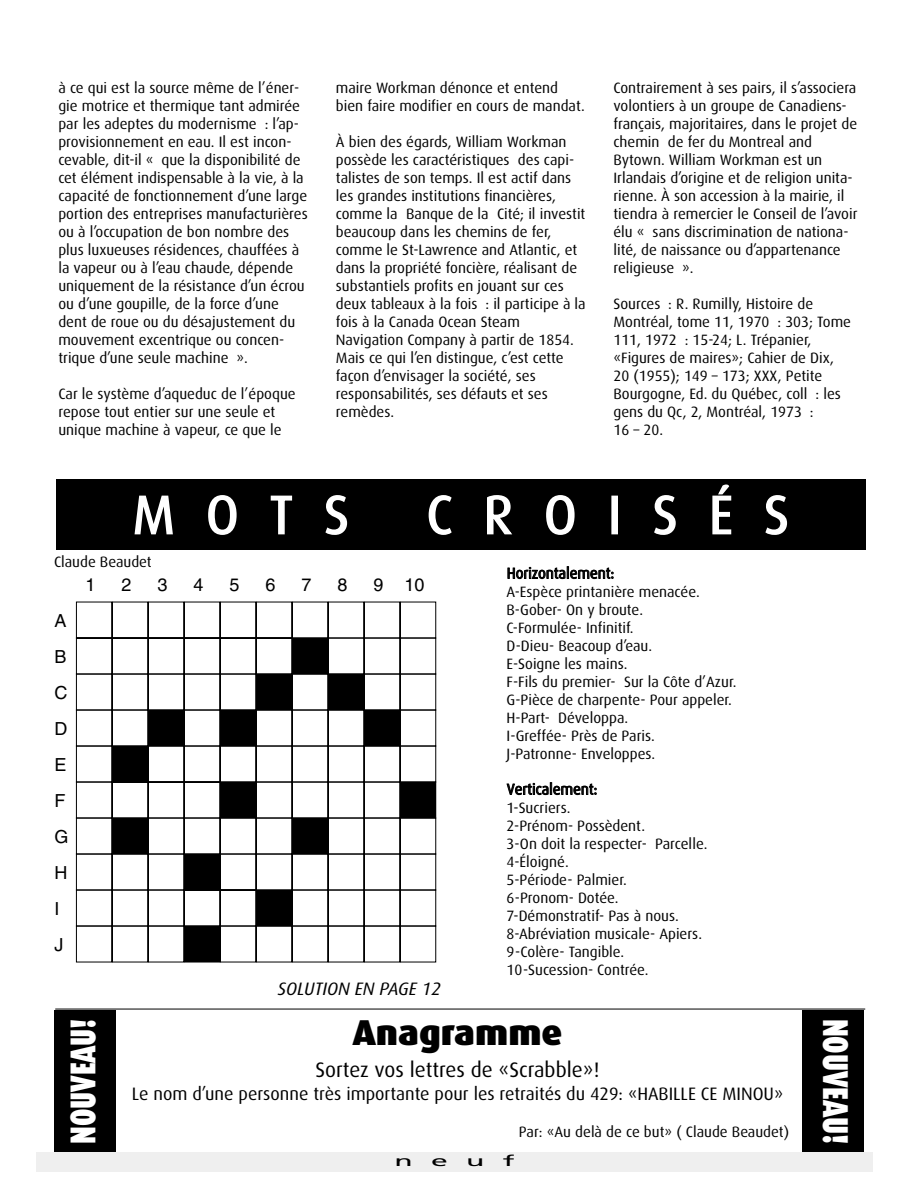
<style>
.page{position:relative;width:918px;height:1188px;background:#fff}
.page>*{position:absolute;margin:0;border:0;box-sizing:border-box;transform-origin:0 0}
.t1{font:54px "Dax";letter-spacing:.58em;color:#fff}
.t2{font:900 36px "Dax";color:#fff;scale:.75 1}
.t3{font:900 36px "Dax";color:#000}
.t4{font:21px "Dax";color:#000}
.t5{font:18px "Dax";color:#000}
.t6{font:18px/36px "Helvetica";color:#000}
.t7{font:italic 18px "Dax";color:#000}
.t8{font:15px/18px "Dax";color:#000}
.t9{font:15px "Frutiger";color:#000;scale:2 1}
</style>
<div class="page">
<div style="left:36px;top:1152px;width:837px;height:20px;background:#efefef"></div>
<div style="left:56px;top:479px;width:810px;height:71px;background:#000"></div>
<svg style="left:76px;top:601px;width:360px;height:362px"></svg>
<hr style="left:55px;top:1009px;width:810px;height:1px;background:#000">
<div style="left:54px;top:1011px;width:62px;height:141px;background:#000"></div>
<div style="left:803px;top:1011px;width:61px;height:141px;background:#000"></div>
<p class="t8" style="left:58px;top:79px;width:251px">à ce qui est la source même de l’éner&shy;gie motrice et thermique tant admirée par les adeptes du modernisme : l’ap&shy;provisionnement en eau. Il est incon&shy;cevable, dit-il « que la disponibilité de cet élément indispensable à la vie, à la capacité de fonctionnement d’une large portion des entreprises manufacturières ou à l’occupation de bon nombre des plus luxueuses résidences, chauffées à la vapeur ou à l’eau chaude, dépende uniquement de la résistance d’un écrou ou d’une goupille, de la force d’une dent de roue ou du désajustement du mouvement excentrique ou concen&shy;trique d’une seule machine ».</p>
<p class="t8" style="left:58px;top:385px;width:239px">Car le système d’aqueduc de l’époque repose tout entier sur une seule et unique machine à vapeur, ce que le</p>
<p class="t8" style="left:336px;top:79px;width:251px">maire Workman dénonce et entend bien faire modifier en cours de mandat.</p>
<p class="t8" style="left:336px;top:133px;width:251px">À bien des égards, William Workman possède les caractéristiques des capi&shy;talistes de son temps. Il est actif dans les grandes institutions financières, comme la Banque de la Cité; il investit beaucoup dans les chemins de fer, comme le St-Lawrence and Atlantic, et dans la propriété foncière, réalisant de substantiels profits en jouant sur ces deux tableaux à la fois : il participe à la fois à la Canada Ocean Steam Navigation Company à partir de 1854.<br>Mais ce qui l’en distingue, c’est cette façon d’envisager la société, ses responsabilités, ses défauts et ses remèdes.</p>
<p class="t8" style="left:613px;top:79px;width:246px">Contrairement à ses pairs, il s’associera volontiers à un groupe de Canadiens&shy;français, majoritaires, dans le projet de chemin de fer du Montreal and Bytown. William Workman est un Irlandais d’origine et de religion unita&shy;rienne. À son accession à la mairie, il tiendra à remercier le Conseil de l’avoir élu « sans discrimination de nationa&shy;lité, de naissance ou d’appartenance religieuse ».</p>
<p class="t8" style="left:613px;top:295px;width:239px">Sources : R. Rumilly, Histoire de<br>Montréal, tome 11, 1970 : 303; Tome<br>111, 1972 : 15-24; L. Trépanier, «Figures de maires»; Cahier de Dix,<br>20 (1955); 149 – 173; XXX, Petite<br>Bourgogne, Ed. du Québec, coll : les gens du Qc, 2, Montréal, 1973 :<br>16 – 20.</p>
<h1 class="t1" style="left:133px;top:489px;width:218px">MOTS</h1>
<h1 class="t1" style="left:427px;top:489px;width:364px">CROISÉS</h1>
<p class="t8" style="left:54px;top:554px;width:99px">Claude Beaudet</p>
<p class="t8" style="left:507px;top:565px;width:231px">Horizontalement:<br>A-Espèce printanière menacée.<br>B-Gober- On y broute.<br>C-Formulée- Infinitif.<br>D-Dieu- Beacoup d’eau.<br>E-Soigne les mains.<br>F-Fils du premier- Sur la Côte d’Azur.<br>G-Pièce de charpente- Pour appeler.<br>H-Part- Développa.<br>I-Greffée- Près de Paris.<br>J-Patronne- Enveloppes.</p>
<p class="t8" style="left:507px;top:781px;width:202px">Verticalement:<br>1-Sucriers.<br>2-Prénom- Possèdent.<br>3-On doit la respecter- Parcelle.<br>4-Éloigné.<br>5-Période- Palmier.<br>6-Pronom- Dotée.<br>7-Démonstratif- Pas à nous.<br>8-Abréviation musicale- Apiers.<br>9-Colère- Tangible.<br>10-Sucession- Contrée.</p>
<p class="t6" style="left:86px;top:569px;width:12px">1</p>
<p class="t6" style="left:122px;top:569px;width:12px">2</p>
<p class="t6" style="left:158px;top:569px;width:12px">3</p>
<p class="t6" style="left:194px;top:569px;width:12px">4</p>
<p class="t6" style="left:230px;top:569px;width:12px">5</p>
<p class="t6" style="left:266px;top:569px;width:12px">6</p>
<p class="t6" style="left:302px;top:569px;width:12px">7</p>
<p class="t6" style="left:338px;top:569px;width:12px">8</p>
<p class="t6" style="left:374px;top:569px;width:53px">9 10</p>
<p class="t6" style="left:55px;top:605px;width:16px">A<br>B<br>C<br>D<br>E<br>F<br>G<br>H<br>I<br>J</p>
<h2 class="t2" style="left:65px;top:1144px;width:169px;rotate:-90deg">NOUVEAU!</h2>
<p class="t7" style="left:278px;top:980px;width:165px">SOLUTION EN PAGE 12</p>
<h2 class="t3" style="left:353px;top:1015px;width:211px">Anagramme</h2>
<h3 class="t4" style="left:315px;top:1059px;width:286px">Sortez vos lettres de «Scrabble»!</h3>
<p class="t5" style="left:132px;top:1085px;width:653px">Le nom d’une personne très importante pour les retraités du 429: «HABILLE CE MINOU»</p>
<p class="t8" style="left:519px;top:1123px;width:272px">Par: «Au delà de ce but» ( Claude Beaudet)</p>
<p class="t9" style="left:394px;top:1155px;width:62px">neuf</p>
<h2 class="t2" style="left:853px;top:1019px;width:169px;rotate:90deg">NOUVEAU!</h2>
</div>
